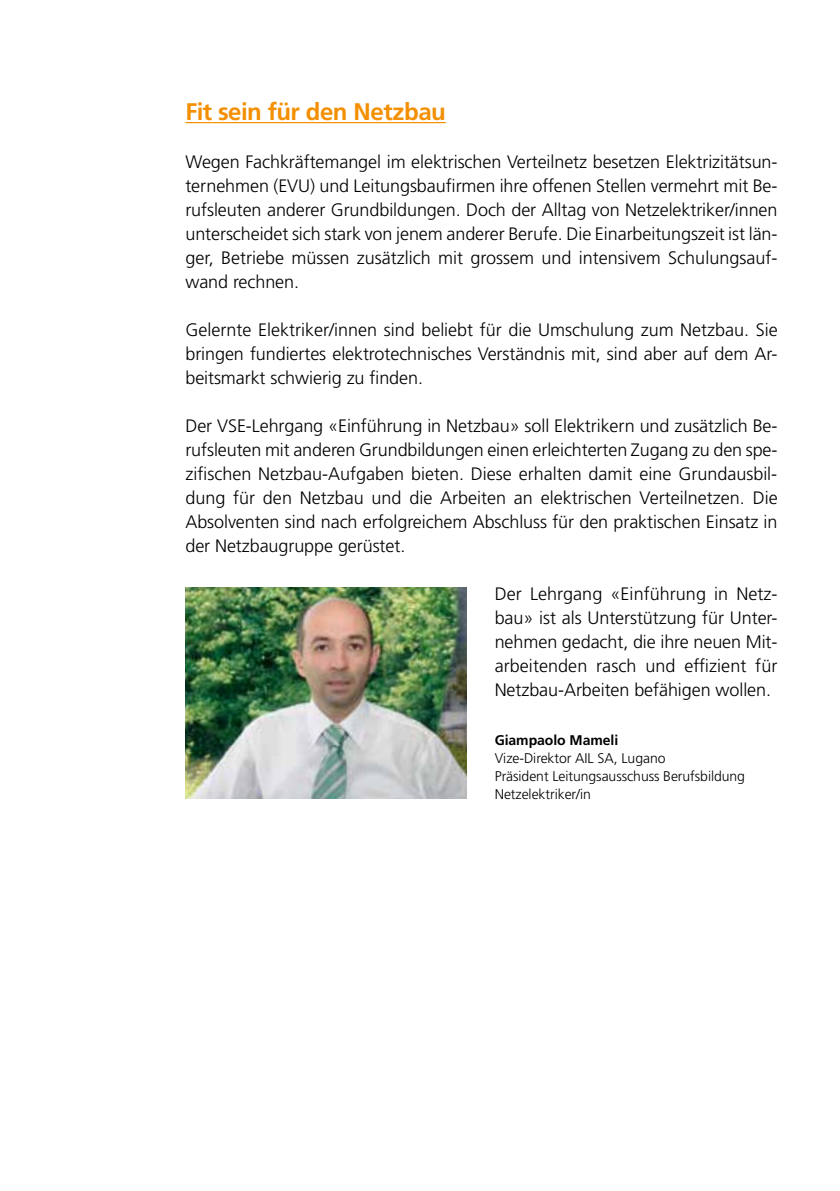
<style>
.page{position:relative;width:840px;height:1191px;background:#fff}
.page>*{position:absolute;margin:0;border:0;box-sizing:border-box;transform-origin:0 0}
.t1{font:700 24px "Frutiger LT Std";letter-spacing:-.02em;color:#f38f00}
.t2{font:300 18px/24px "Frutiger LT Std";letter-spacing:-.005em;color:#000;text-align:justify}
.t3{font:300 14px/18px "Frutiger LT Std";letter-spacing:-.005em;color:#000}
.t4{font:700 14px "Frutiger LT Std";letter-spacing:-.005em;color:#000}
</style>
<div class="page">
<hr style="left:185px;top:122px;width:260px;height:1px;background:#f38f00">
<img style="left:185px;top:588px;width:281px;height:211px">
<h1 class="t1" style="left:185px;top:98px;width:262px">Fit sein für den Netzbau</h1>
<p class="t2" style="left:185px;top:150px;width:593px">Wegen Fachkräftemangel im elektrischen Verteilnetz besetzen Elektrizitätsun&shy;ternehmen (EVU) und Leitungsbaufirmen ihre offenen Stellen vermehrt mit Be&shy;rufsleuten anderer Grundbildungen. Doch der Alltag von Netzelektriker/innen unterscheidet sich stark von jenem anderer Berufe. Die Einarbeitungszeit ist län&shy;ger, Betriebe müssen zusätzlich mit grossem und intensivem Schulungsauf&shy;wand rechnen.</p>
<p class="t2" style="left:185px;top:318px;width:593px">Gelernte Elektriker/innen sind beliebt für die Umschulung zum Netzbau. Sie bringen fundiertes elektrotechnisches Verständnis mit, sind aber auf dem Ar&shy;beitsmarkt schwierig zu finden.</p>
<p class="t2" style="left:185px;top:414px;width:593px">Der VSE-Lehrgang «Einführung in Netzbau» soll Elektrikern und zusätzlich Be&shy;rufsleuten mit anderen Grundbildungen einen erleichterten Zugang zu den spe&shy;zifischen Netzbau-Aufgaben bieten. Diese erhalten damit eine Grundausbil&shy;dung für den Netzbau und die Arbeiten an elektrischen Verteilnetzen. Die Absolventen sind nach erfolgreichem Abschluss für den praktischen Einsatz in der Netzbaugruppe gerüstet.</p>
<p class="t2" style="left:494px;top:582px;width:284px">Der Lehrgang «Einführung in Netz&shy;bau» ist als Unterstützung für Unter&shy;nehmen gedacht, die ihre neuen Mit&shy;arbeitenden rasch und effizient für Netzbau-Arbeiten befähigen wollen.</p>
<p class="t4" style="left:494px;top:732px;width:125px">Giampaolo Mameli</p>
<p class="t3" style="left:494px;top:749px;width:252px">Vize-Direktor AIL SA, Lugano<br>Präsident Leitungsausschuss Berufsbildung<br>Netzelektriker/in</p>
</div>
